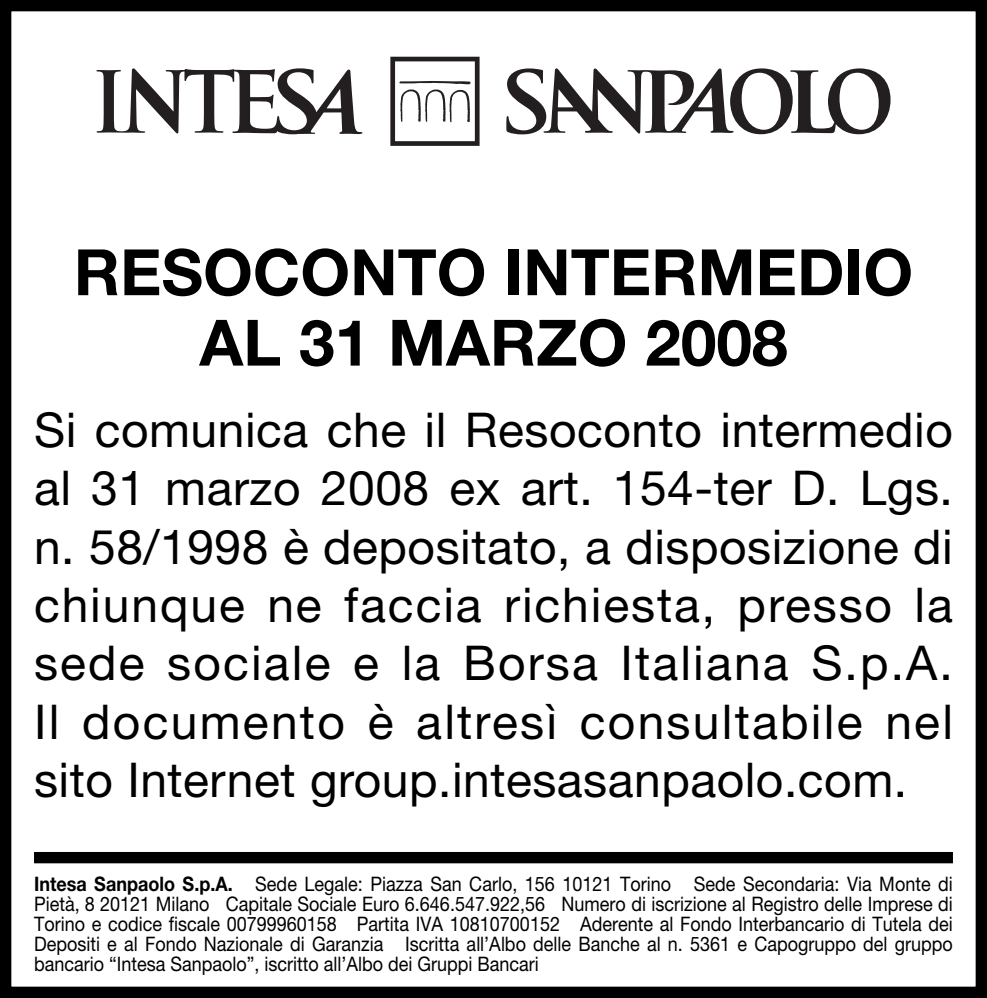
<style>
.page{position:relative;width:987px;height:998px;background:#fff}
.page>*{position:absolute;margin:0;border:0;box-sizing:border-box;transform-origin:0 0}
.t1{font:700 64px/70.4px "Helvetica Neue";color:#000;text-align:center}
.t2{font:48px/58.4px "Helvetica Neue";letter-spacing:.01em;color:#000;text-align:justify}
.t3{font:20px/20px "Helvetica Neue";color:#000;text-align:justify;scale:.9 1}
.s1{font-weight:700}
.s2{color:#fff}
</style>
<div class="page">
<div style="left:0;top:0;width:986px;height:998px;border:11px solid #000"></div>
<div style="left:34px;top:852px;width:918px;height:11px;background:#000"></div>
<svg style="left:506px;top:68px;width:384px;height:66px"></svg>
<svg style="left:96px;top:68px;width:266px;height:66px"></svg>
<svg style="left:390px;top:57px;width:89px;height:89px"></svg>
<h1 class="t1" style="left:74px;top:243px;width:840px">RESOCONTO INTERMEDIO<br>AL 31 MARZO 2008</h1>
<p class="t2" style="left:34px;top:405px;width:920px">Si comunica che il Resoconto intermedio al 31 marzo 2008 ex art. 154-ter D. Lgs. n. 58/1998 è depositato, a disposizione di chiunque ne faccia richiesta, presso la sede sociale e la Borsa Italiana S.p.A.<br>Il documento è altresì consultabile nel sito Internet group.intesasanpaolo.com.</p>
<p class="t3" style="left:34px;top:876px;width:1022px"><span class="s1">Intesa Sanpaolo S.p.A.</span> Sede Legale: Piazza San Carlo, 156 10121 Torino Sede Secondaria: Via Monte di Pietà,<span class="s2">·</span>8 20121 Milano Capitale Sociale Euro 6.646.547.922,56 Numero di iscrizione al Registro delle Imprese di Torino e codice fiscale 00799960158 Partita IVA 10810700152 Aderente al Fondo Interbancario di Tutela dei Depositi e al Fondo Nazionale di Garanzia Iscritta all’Albo delle Banche al n. 5361 e Capogruppo del gruppo bancario “Intesa Sanpaolo”, iscritto all’Albo dei Gruppi Bancari</p>
</div>
